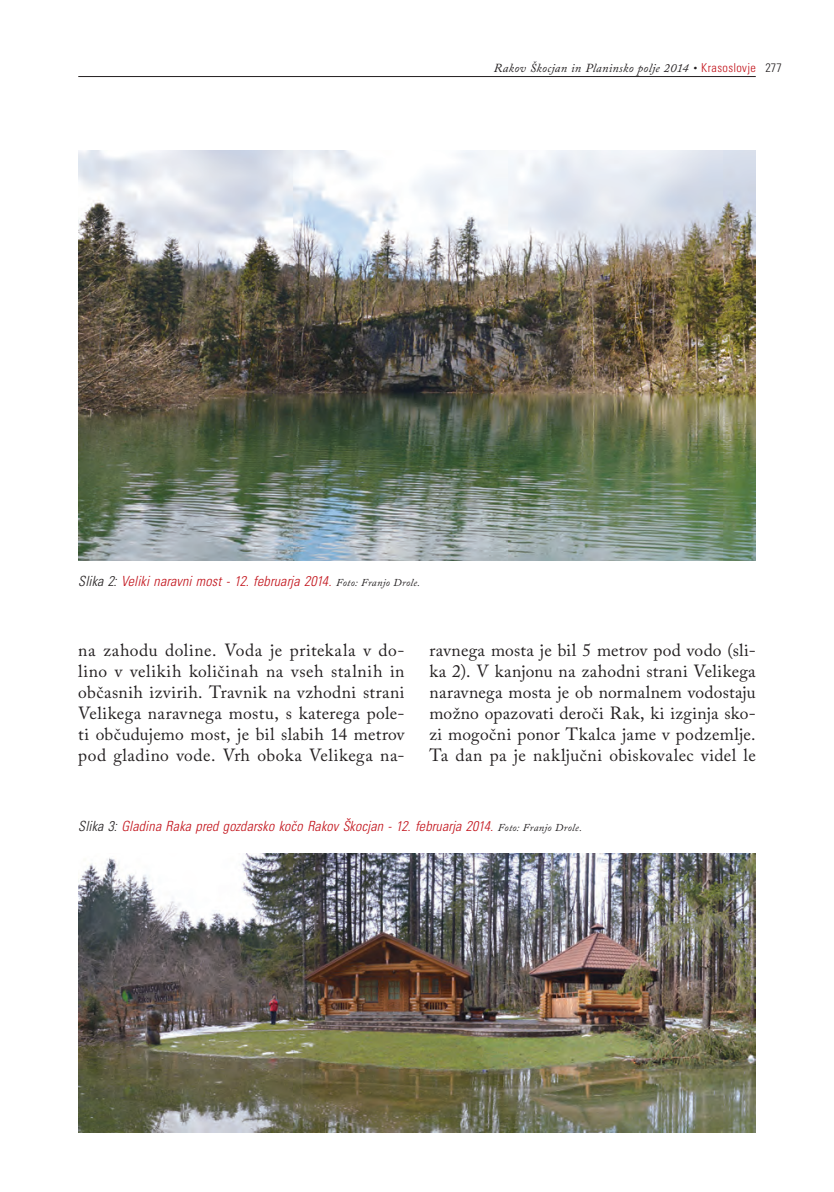
<style>
.page{position:relative;width:834px;height:1192px;background:#fff}
.page>*{position:absolute;margin:0;border:0;box-sizing:border-box;transform-origin:0 0}
.t1{font:17.5px/21px "Adobe Caslon Pro";letter-spacing:.025em;color:#231f20;text-align:justify}
.t2{font:italic 300 condensed 14px "Univers";letter-spacing:.01em;color:#c2121a}
.t3{font:italic 12.25px "Adobe Caslon Pro";letter-spacing:.025em;color:#231f20}
.s1{font-family:"Univers";font-weight:300;font-style:normal;font-stretch:condensed;color:#c2121a}
.s2{font-family:"Univers";font-weight:300;font-style:normal;font-stretch:condensed}
.s3{color:#231f20}
.s4{font-family:"Adobe Caslon Pro";font-weight:400;font-stretch:normal;font-size:10.5px;color:#231f20}
</style>
<div class="page">
<hr style="left:78px;top:76px;width:677px;height:1px;background:#231f20">
<img style="left:78px;top:150px;width:677px;height:411px">
<img style="left:78px;top:854px;width:677px;height:278px">
<p class="t3" style="left:493px;top:60px;width:289px">Rakov Škocjan in Planinsko polje 2014 • <span class="s1">Krasoslovje</span> <span class="s2">277</span></p>
<p class="t2" style="left:78px;top:573px;width:343px"><span class="s3">Slika 2:</span> Veliki naravni most - 12. februarja 2014. <span class="s4">Foto: Franjo Drole.</span></p>
<p class="t1" style="left:78px;top:639px;width:328px">na zahodu doline. Voda je pritekala v do&shy;lino v velikih količinah na vseh stalnih in občasnih izvirih. Travnik na vzhodni strani Velikega naravnega mostu, s katerega pole&shy;ti občudujemo most, je bil slabih 14 metrov pod gladino vode. Vrh oboka Velikega na-</p>
<p class="t1" style="left:429px;top:639px;width:328px">ravnega mosta je bil 5 metrov pod vodo (sli&shy;ka 2). V kanjonu na zahodni strani Velikega naravnega mosta je ob normalnem vodostaju možno opazovati deroči Rak, ki izginja sko&shy;zi mogočni ponor Tkalca jame v podzemlje.<br>Ta dan pa je naključni obiskovalec videl le</p>
<p class="t2" style="left:78px;top:817px;width:505px"><span class="s3">Slika 3:</span> Gladina Raka pred gozdarsko koËo Rakov ©kocjan - 12. februarja 2014. <span class="s4">Foto: Franjo Drole.</span></p>
</div>
